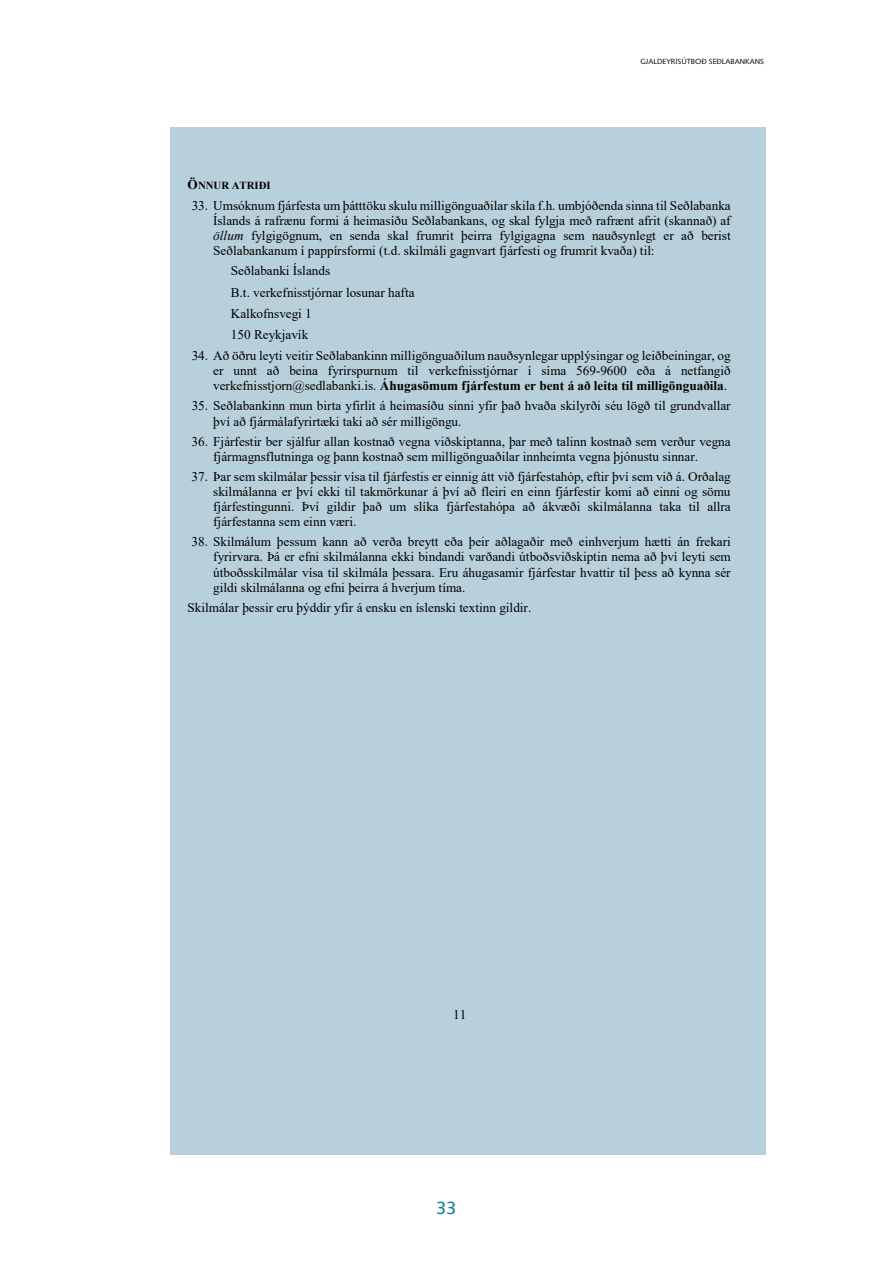
<style>
.page{position:relative;width:893px;height:1263px;background:#fff}
.page>*{position:absolute;margin:0;border:0;box-sizing:border-box;transform-origin:0 0}
.t1{font:18px "Syntax LT Std";color:#007594}
.t2{font:13.2px/15.1px "Times New Roman";color:#000;text-align:justify}
.t3{font:700 10.8px "Times New Roman";color:#000}
.t4{font:7.5px "Syntax LT Std";color:#000}
.s1{font-size:13.2px}
.s2{font-style:italic}
.s3{font-weight:700}
</style>
<div class="page">
<div style="left:170px;top:128px;width:595px;height:1027px;background:#b8d0dc"></div>
<p class="t4" style="left:641px;top:57px;width:125px">GJALDEYRISÚTBOÐ SEÐLABANKANS</p>
<p class="t3" style="left:188px;top:178px;width:85px"><span class="s1">Ö</span>NNUR ATRIÐI</p>
<p class="t2" style="left:213px;top:197px;width:519px;text-indent:-22px">33. Umsóknum fjárfesta um þátttöku skulu milligönguaðilar skila f.h. umbjóðenda sinna til Seðlabanka Íslands á rafrænu formi á heimasíðu Seðlabankans, og skal fylgja með rafrænt afrit (skannað) af <span class="s2">öllum</span> fylgigögnum, en senda skal frumrit þeirra fylgigagna sem nauðsynlegt er að berist Seðlabankanum í pappírsformi (t.d. skilmáli gagnvart fjárfesti og frumrit kvaða) til:</p>
<p class="t2" style="left:231px;top:260px;width:185px;line-height:21.1px;text-align:left">Seðlabanki Íslands<br>B.t. verkefnisstjórnar losunar hafta<br>Kalkofnsvegi 1<br>150 Reykjavík</p>
<p class="t2" style="left:213px;top:347px;width:519px;text-indent:-22px">34. Að öðru leyti veitir Seðlabankinn milligönguaðilum nauðsynlegar upplýsingar og leiðbeiningar, og er unnt að beina fyrirspurnum til verkefnisstjórnar í síma 569-9600 eða á netfangið verkefnisstjorn@sedlabanki.is. <span class="s3">Áhugasömum fjárfestum er bent á að leita til milligönguaðila</span>.</p>
<p class="t2" style="left:213px;top:398px;width:519px;text-indent:-22px">35. Seðlabankinn mun birta yfirlit á heimasíðu sinni yfir það hvaða skilyrði séu lögð til grundvallar því að fjármálafyrirtæki taki að sér milligöngu.</p>
<p class="t2" style="left:213px;top:433px;width:519px;text-indent:-22px">36. Fjárfestir ber sjálfur allan kostnað vegna viðskiptanna, þar með talinn kostnað sem verður vegna fjármagnsflutninga og þann kostnað sem milligönguaðilar innheimta vegna þjónustu sinnar.</p>
<p class="t2" style="left:213px;top:468px;width:519px;text-indent:-22px">37. Þar sem skilmálar þessir vísa til fjárfestis er einnig átt við fjárfestahóp, eftir því sem við á. Orðalag skilmálanna er því ekki til takmörkunar á því að fleiri en einn fjárfestir komi að einni og sömu fjárfestingunni. Því gildir það um slíka fjárfestahópa að ákvæði skilmálanna taka til allra fjárfestanna sem einn væri.</p>
<p class="t2" style="left:213px;top:534px;width:519px;text-indent:-22px">38. Skilmálum þessum kann að verða breytt eða þeir aðlagaðir með einhverjum hætti án frekari fyrirvara. Þá er efni skilmálanna ekki bindandi varðandi útboðsviðskiptin nema að því leyti sem útboðsskilmálar vísa til skilmála þessara. Eru áhugasamir fjárfestar hvattir til þess að kynna sér gildi skilmálanna og efni þeirra á hverjum tíma.</p>
<p class="t2" style="left:188px;top:599px;width:345px">Skilmálar þessir eru þýddir yfir á ensku en íslenski textinn gildir.</p>
<p class="t2" style="left:453px;top:1006px;width:15px">11</p>
<h1 class="t1" style="left:436px;top:1197px;width:22px">33</h1>
</div>
